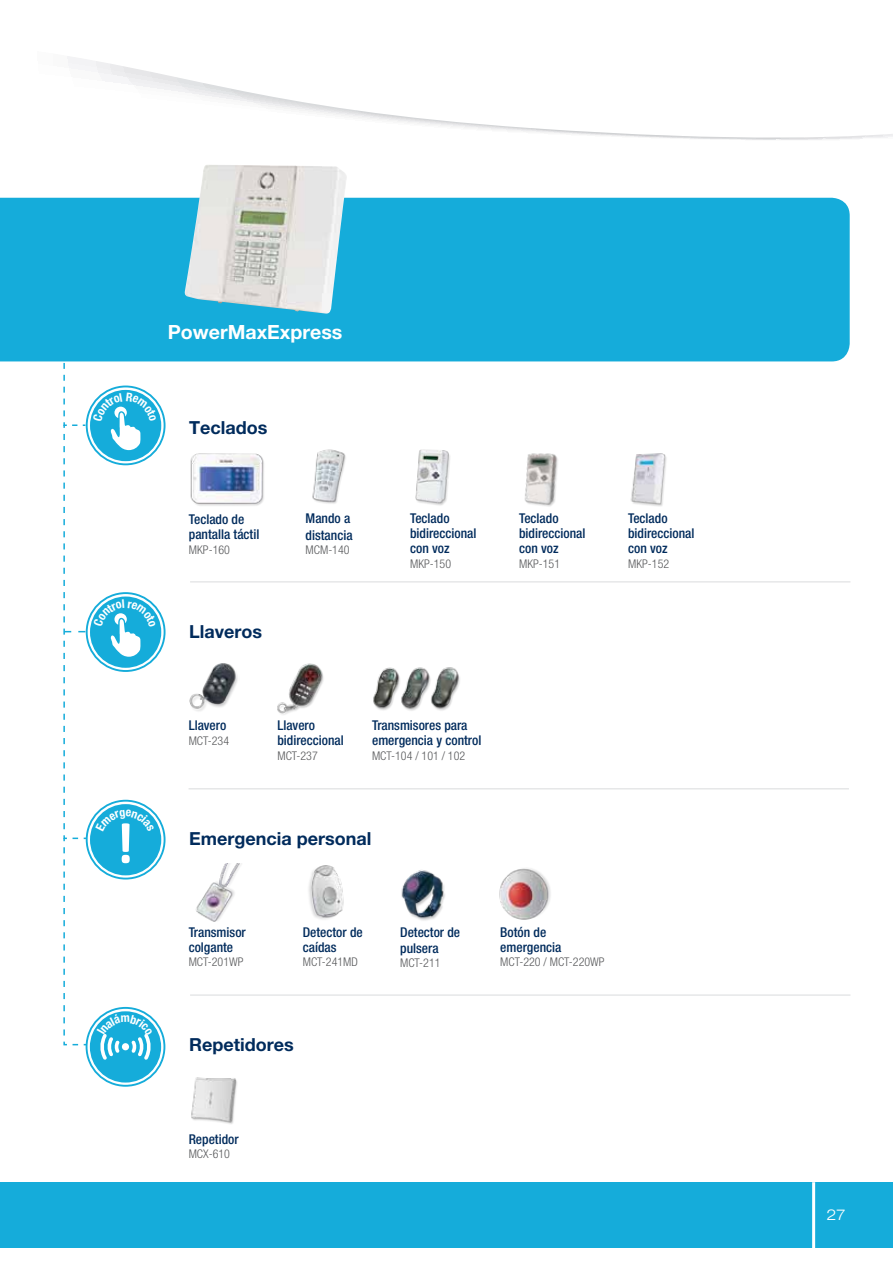
<style>
.page{position:relative;width:893px;height:1263px;background:#fff}
.page>*{position:absolute;margin:0;border:0;box-sizing:border-box;transform-origin:0 0}
.t1{font:700 19.65px "Helvetica Neue LT Pro";color:#fff}
.t2{font:700 18px "Helvetica Neue LT Pro";color:#002b5c}
.t3{font:300 expanded 15px "Helvetica Neue LT Pro";color:#fff}
.t4{font:500 condensed 13.5px/15px "Helvetica Neue LT Pro";color:#002b5c}
.t5{font:300 condensed 12px "Helvetica Neue LT Pro";color:#58595b}
</style>
<div class="page">
<svg style="left:67px;top:56px;width:826px;height:84px"></svg>
<div style="left:0;top:1182px;width:893px;height:66px;background:#15acda"></div>
<hr style="left:812px;top:1182px;width:3px;height:66px;background:#fff">
<div style="left:0;top:198px;width:850px;height:163px;background:#15acda"></div>
<img style="left:184px;top:165px;width:163px;height:149px">
<div style="left:90px;top:390px;width:71px;height:71px;background:#15acda;border-radius:50%"></div>
<hr style="left:189px;top:788px;width:660px;height:1px;background:#e6e7e8">
<div style="left:90px;top:804px;width:71px;height:71px;background:#15acda;border-radius:50%"></div>
<img style="left:191px;top:1077px;width:46px;height:47px">
<hr style="left:190px;top:994px;width:660px;height:2px;background:#e6e7e8">
<div style="left:90px;top:1011px;width:71px;height:71px;background:#15acda;border-radius:50%"></div>
<div style="left:90px;top:596px;width:71px;height:72px;background:#15acda;border-radius:50%"></div>
<img style="left:277px;top:663px;width:47px;height:52px">
<img style="left:404px;top:667px;width:22px;height:44px">
<img style="left:426px;top:667px;width:34px;height:44px">
<img style="left:373px;top:667px;width:31px;height:43px">
<img style="left:189px;top:663px;width:49px;height:48px">
<img style="left:415px;top:449px;width:35px;height:57px">
<img style="left:524px;top:453px;width:34px;height:54px">
<img style="left:630px;top:453px;width:37px;height:53px">
<img style="left:196px;top:863px;width:46px;height:59px">
<img style="left:308px;top:865px;width:36px;height:55px">
<img style="left:401px;top:870px;width:44px;height:51px">
<img style="left:499px;top:868px;width:52px;height:52px">
<hr style="left:190px;top:581px;width:660px;height:2px;background:#e6e7e8">
<img style="left:190px;top:453px;width:74px;height:53px">
<img style="left:312px;top:449px;width:34px;height:55px">
<svg style="left:63px;top:281px;width:93px;height:779px"></svg>
<p class="t1" style="left:168px;top:320px;width:176px">PowerMaxExpress</p>
<p class="t2" style="left:189px;top:416px;width:80px">Teclados</p>
<p class="t4" style="left:189px;top:512px;width:72px">Teclado de pantalla táctil</p>
<p class="t5" style="left:189px;top:543px;width:43px">MKP-160</p>
<p class="t2" style="left:189px;top:621px;width:75px">Llaveros</p>
<p class="t4" style="left:306px;top:510px;width:48px;line-height:16.2px">Mando a distancia</p>
<p class="t5" style="left:306px;top:543px;width:45px">MCM-140</p>
<p class="t4" style="left:410px;top:511px;width:68px">Teclado bidireccional con voz</p>
<p class="t5" style="left:410px;top:557px;width:43px">MKP-150</p>
<p class="t4" style="left:519px;top:511px;width:68px">Teclado bidireccional con voz</p>
<p class="t5" style="left:519px;top:557px;width:43px">MKP-151</p>
<p class="t4" style="left:628px;top:511px;width:68px">Teclado bidireccional con voz</p>
<p class="t5" style="left:628px;top:557px;width:43px">MKP-152</p>
<p class="t4" style="left:189px;top:718px;width:39px">Llavero</p>
<p class="t5" style="left:189px;top:734px;width:42px">MCT-234</p>
<p class="t4" style="left:277px;top:718px;width:68px">Llavero bidireccional</p>
<p class="t5" style="left:277px;top:749px;width:42px">MCT-237</p>
<p class="t4" style="left:372px;top:718px;width:111px">Transmisores para emergencia y control</p>
<p class="t5" style="left:372px;top:749px;width:95px">MCT-104 / 101 / 102</p>
<p class="t2" style="left:189px;top:827px;width:184px">Emergencia personal</p>
<p class="t4" style="left:189px;top:924px;width:59px">Transmisor colgante</p>
<p class="t5" style="left:189px;top:955px;width:56px">MCT-201WP</p>
<p class="t4" style="left:303px;top:924px;width:61px">Detector de caídas</p>
<p class="t5" style="left:303px;top:955px;width:57px">MCT-241MD</p>
<p class="t2" style="left:189px;top:1033px;width:106px">Repetidores</p>
<p class="t4" style="left:400px;top:923px;width:61px;line-height:16.2px">Detector de pulsera</p>
<p class="t5" style="left:400px;top:956px;width:42px">MCT-211</p>
<p class="t4" style="left:500px;top:924px;width:63px">Botón de emergencia</p>
<p class="t5" style="left:500px;top:955px;width:106px">MCT-220 / MCT-220WP</p>
<p class="t4" style="left:189px;top:1131px;width:51px">Repetidor</p>
<p class="t5" style="left:189px;top:1147px;width:43px">MCX-610</p>
<p class="t3" style="left:826px;top:1205px;width:20px">27</p>
</div>
